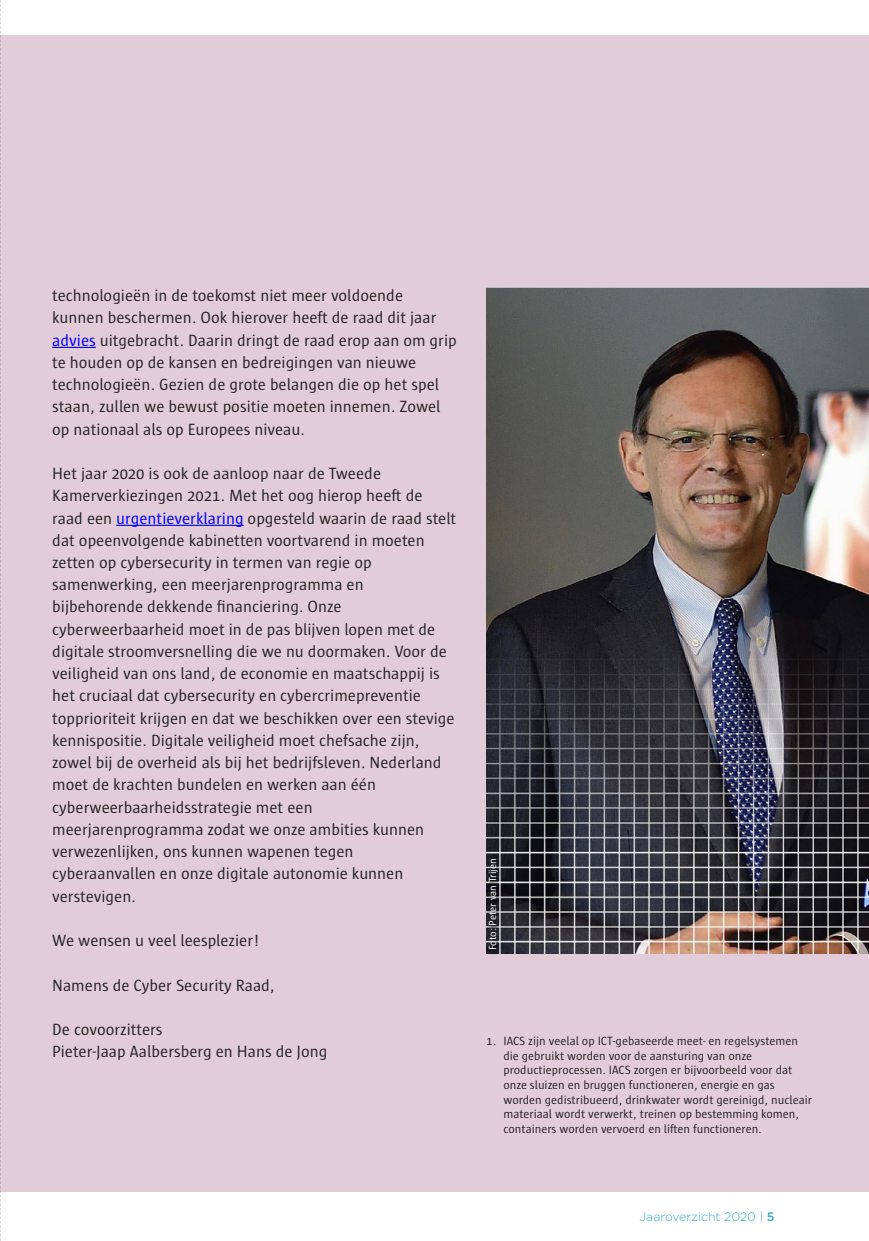
<style>
.page{position:relative;width:869px;height:1241px;background:#fff}
.page>*{position:absolute;margin:0;border:0;box-sizing:border-box;transform-origin:0 0}
.t1{font:16.62px/22.2px "Sun";color:#272526}
.t2{font:12.25px/14.7px "Sun";color:#272526}
.t3{font:300 12.25px "Gotham";color:#34afc4}
.t4{font:10.5px "Sun";letter-spacing:-.005em;color:#fff}
.s1{color:#00f}
.s2{font-weight:500}
</style>
<div class="page">
<div style="left:0;top:35px;width:868px;height:1156px;background:#e2ccd9"></div>
<hr style="left:52px;top:347px;width:44px;height:1px;background:#00f">
<hr style="left:116px;top:524px;width:127px;height:2px;background:#00f">
<svg style="left:0;top:0;width:1px;height:1240px"></svg>
<img style="left:486px;top:288px;width:382px;height:665px">
<img style="left:486px;top:814px;width:91px;height:141px">
<p class="t1" style="left:52px;top:285px;width:406px">technologieën in de toekomst niet meer voldoende kunnen beschermen. Ook hierover heeft de raad dit jaar <span class="s1">advies</span> uitgebracht. Daarin dringt de raad erop aan om grip te houden op de kansen en bedreigingen van nieuwe technologieën. Gezien de grote belangen die op het spel staan, zullen we bewust positie moeten innemen. Zowel op nationaal als op Europees niveau.</p>
<p class="t1" style="left:52px;top:463px;width:405px">Het jaar 2020 is ook de aanloop naar de Tweede Kamerverkiezingen 2021. Met het oog hierop heeft de raad een <span class="s1">urgentieverklaring</span> opgesteld waarin de raad stelt dat opeenvolgende kabinetten voortvarend in moeten zetten op cybersecurity in termen van regie op samenwerking, een meerjarenprogramma en bijbehorende dekkende financiering. Onze cyberweerbaarheid moet in de pas blijven lopen met de digitale stroomversnelling die we nu doormaken. Voor de veiligheid van ons land, de economie en maatschappij is het cruciaal dat cybersecurity en cybercrimepreventie topprioriteit krijgen en dat we beschikken over een stevige kennispositie. Digitale veiligheid moet chefsache zijn, zowel bij de overheid als bij het bedrijfsleven. Nederland moet de krachten bundelen en werken aan één cyberweerbaarheidsstrategie met een meerjarenprogramma zodat we onze ambities kunnen verwezenlijken, ons kunnen wapenen tegen cyberaanvallen en onze digitale autonomie kunnen verstevigen.</p>
<p class="t1" style="left:52px;top:930px;width:208px">We wensen u veel leesplezier!</p>
<p class="t1" style="left:52px;top:974px;width:224px">Namens de Cyber Security Raad,</p>
<p class="t1" style="left:52px;top:1019px;width:112px">De covoorzitters</p>
<p class="t1" style="left:52px;top:1041px;width:276px">Pieter-Jaap Aalbersberg en Hans de Jong</p>
<p class="t2" style="left:503px;top:1034px;width:310px;text-indent:-17px">1. IACS zijn veelal op ICT-gebaseerde meet- en regelsystemen die gebruikt worden voor de aansturing van onze productieprocessen. IACS zorgen er bijvoorbeeld voor dat onze sluizen en bruggen functioneren, energie en gas worden gedistribueerd, drinkwater wordt gereinigd, nucleair materiaal wordt verwerkt, treinen op bestemming komen, containers worden vervoerd en liften functioneren.</p>
<p class="t4" style="left:488px;top:950px;width:94px;rotate:-90deg">Foto: Peter van Trijen</p>
<p class="t3" style="left:639px;top:1209px;width:136px">Jaaroverzicht 2020 | <span class="s2">5</span></p>
</div>
